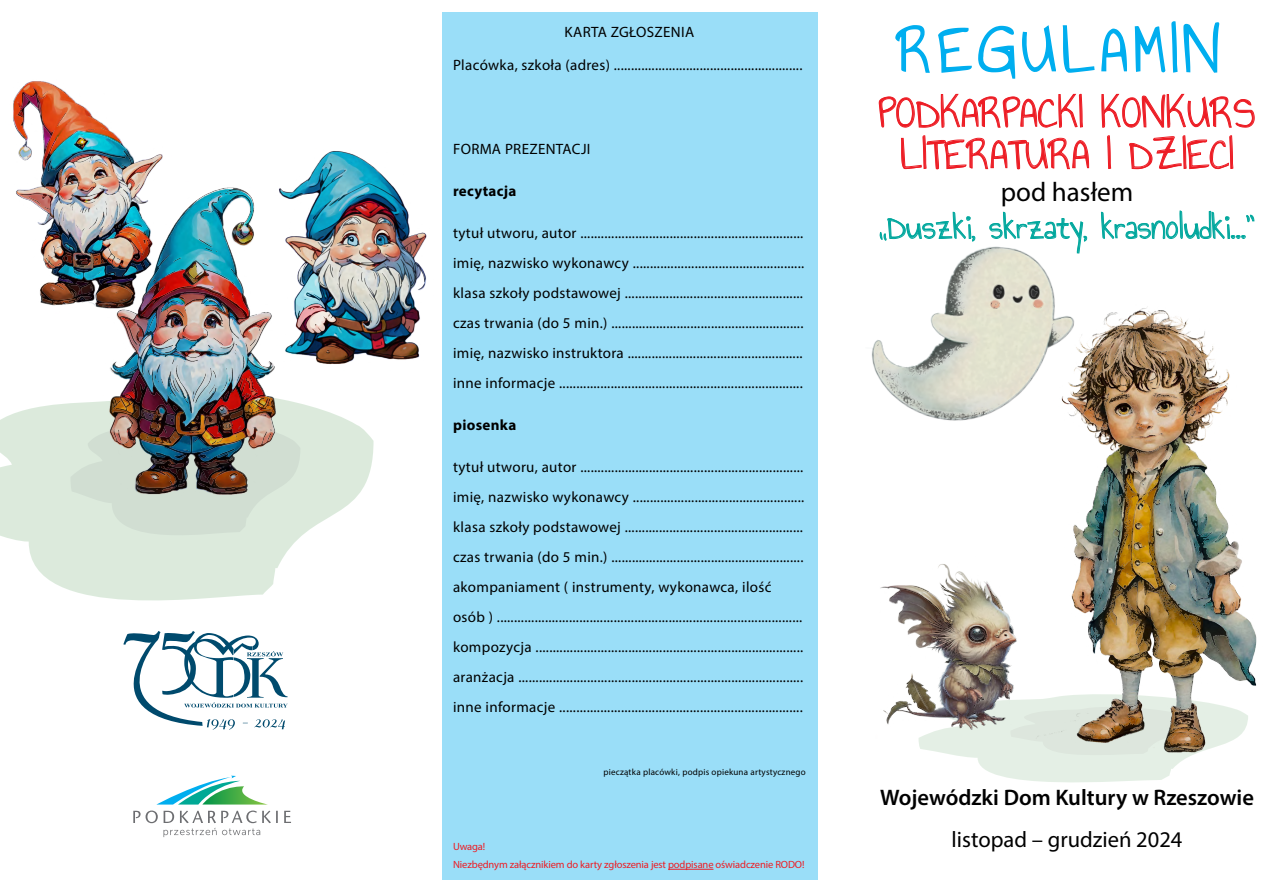
<style>
.page{position:relative;width:1263px;height:893px;background:#fff}
.page>*{position:absolute;margin:0;border:0;box-sizing:border-box;transform-origin:0 0}
.t1{font:52.5px "Annie Use Your Telescope";letter-spacing:.1em;color:#00aeef}
.t2{font:34.5px/41.4px "Annie Use Your Telescope";color:#ed1c24;text-align:center}
.t3{font:27px "Annie Use Your Telescope";color:#00a79d}
.t4{font:27px "Myriad Pro";color:#000}
.t5{font:600 22.5px "Myriad Pro";color:#000}
.t6{font:22.5px "Myriad Pro";color:#000}
.t7{font:15px/30px "Myriad Pro";letter-spacing:.02em;color:#000;text-align:justify}
.t8{font:700 15px "Myriad Pro";letter-spacing:.02em;color:#000}
.t9{font:10.5px/18px "Myriad Pro";letter-spacing:-.01em;color:#ed1c24}
.t10{font:9px "Myriad Pro";letter-spacing:.02em;color:#000}
</style>
<div class="page">
<img style="left:872px;top:210px;width:309px;height:211px">
<svg style="left:918px;top:738px;width:248px;height:44px"></svg>
<svg style="left:0;top:403px;width:374px;height:197px;fill:#dceadc"></svg>
<svg style="left:71px;top:416px;width:229px;height:133px;background:#d7e5d8"></svg>
<img style="left:305px;top:151px;width:121px;height:213px">
<div style="left:442px;top:12px;width:376px;height:867px;background:#9adef8"></div>
<svg style="left:133px;top:776px;width:158px;height:61px"></svg>
<svg style="left:878px;top:21px;width:377px;height:149px"></svg>
<svg style="left:880px;top:210px;width:95px;height:32px"></svg>
<svg style="left:989px;top:212px;width:98px;height:49px"></svg>
<svg style="left:1101px;top:211px;width:153px;height:50px"></svg>
<svg style="left:123px;top:631px;width:165px;height:99px"></svg>
<img style="left:1005px;top:282px;width:252px;height:495px">
<img style="left:13px;top:81px;width:150px;height:225px">
<img style="left:74px;top:183px;width:238px;height:316px">
<img style="left:1039px;top:557px;width:10px;height:181px">
<img style="left:880px;top:556px;width:159px;height:182px">
<hr style="left:668px;top:869px;width:45px;height:1px;background:#ed1c24">
<p class="t7" style="left:565px;top:17px;width:131px">KARTA ZGŁOSZENIA</p>
<p class="t7" style="left:453px;top:50px;width:351px">Placówka, szkoła (adres) .......................................................</p>
<p class="t7" style="left:453px;top:134px;width:139px">FORMA PREZENTACJI</p>
<p class="t8" style="left:453px;top:181px;width:65px">recytacja</p>
<p class="t7" style="left:453px;top:218px;width:353px">tytuł utworu, autor ................................................................. imię, nazwisko wykonawcy .................................................. klasa szkoły podstawowej .................................................... czas trwania (do 5 min.) ........................................................ imię, nazwisko instruktora ................................................... inne informacje .......................................................................</p>
<p class="t8" style="left:453px;top:415px;width:65px">piosenka</p>
<p class="t7" style="left:453px;top:452px;width:353px;text-align:left">tytuł utworu, autor ................................................................. imię, nazwisko wykonawcy .................................................. klasa szkoły podstawowej .................................................... czas trwania (do 5 min.) ........................................................ akompaniament ( instrumenty, wykonawca, ilość osób ) ......................................................................................... kompozycja .............................................................................. aranżacja ................................................................................... inne informacje .......................................................................</p>
<p class="t10" style="left:603px;top:767px;width:204px">pieczątka placówki, podpis opiekuna artystycznego</p>
<p class="t9" style="left:453px;top:837px;width:353px">Uwaga!<br>Niezbędnym załącznikiem do karty zgłoszenia jest podpisane oświadczenie RODO!</p>
<h1 class="t1" style="left:897px;top:23px;width:324px">REGULAMIN</h1>
<h2 class="t2" style="left:878px;top:95px;width:379px">PODKARPACKI KONKURS<br>LITERATURA I DZIECI</h2>
<h3 class="t4" style="left:1001px;top:175px;width:134px">pod hasłem</h3>
<h3 class="t3" style="left:879px;top:213px;width:377px">„Duszki, skrzaty, krasnoludki...”</h3>
<h3 class="t5" style="left:880px;top:783px;width:375px">Wojewódzki Dom Kultury w Rzeszowie</h3>
<h3 class="t6" style="left:952px;top:826px;width:232px">listopad – grudzień 2024</h3>
</div>
